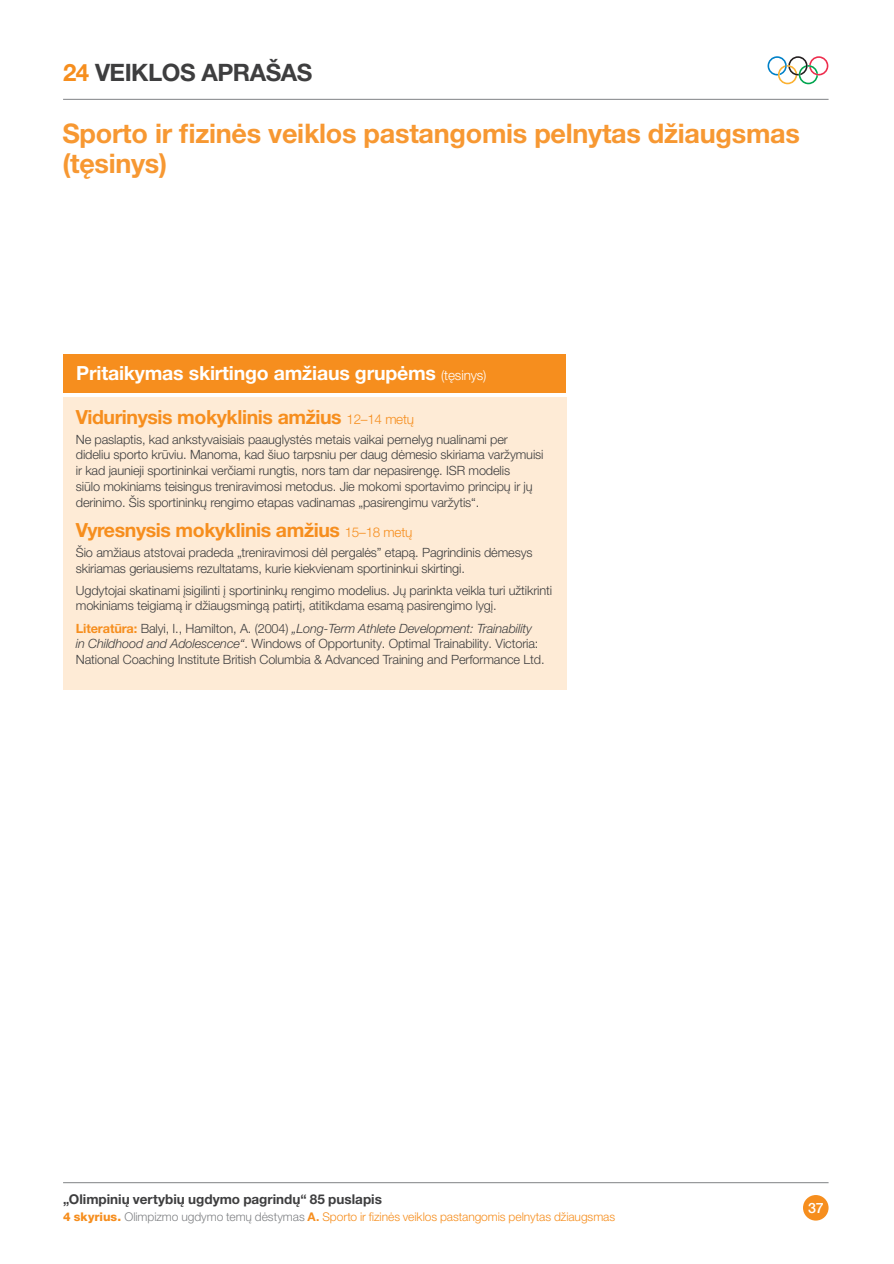
<style>
.page{position:relative;width:894px;height:1264px;background:#fff}
.page>*{position:absolute;margin:0;border:0;box-sizing:border-box;transform-origin:0 0}
.Activity_Sheet_Heade{font:700 27px/30px "Helvetica Neue LT Pro";letter-spacing:-.01em;color:#f79832}
.Activity_Sheet_Main{font:700 24px "Helvetica Neue LT Pro";letter-spacing:-.02em;color:#3e3e3f}
.Body_Subhead_Orange{font:700 19.5px "Helvetica Neue LT Pro";letter-spacing:-.02em;color:#f68e1e}
.Main_Subhead{font:700 19.5px "Helvetica Neue LT Pro";letter-spacing:-.01em;color:#fff}
.t1{font:500 14.25px "Helvetica Neue LT Pro";color:#fff}
.OVEP_Manual_Referenc{font:700 13.5px "Helvetica Neue LT Pro";color:#3e3e3f}
.Bodytext{font:300 12.75px/15.8px "Helvetica Neue LT Pro";letter-spacing:-.01em;color:#3e3e3f}
.Section_left{font:300 12px "Helvetica Neue LT Pro";letter-spacing:-.005em;color:#f68e1e}
.s1{color:#f68e1e}
.s2{font-weight:300;font-size:13.5px}
.s3{font-weight:700;color:#f68e1e}
.s4{font-style:italic}
.s5{font-weight:800}
.s6{color:#808285}
.s7{font-weight:700}
</style>
<div class="page">
<div style="left:803px;top:1195px;width:25px;height:25px;background:#f68e1e;border-radius:50%"></div>
<svg style="left:767px;top:56px;width:61px;height:28px"></svg>
<hr style="left:63px;top:99px;width:765px;height:1px;background:#808285">
<hr style="left:63px;top:1182px;width:765px;height:1px;background:#808285">
<div style="left:64px;top:354px;width:502px;height:39px;background:#f68e1e"></div>
<div style="left:63px;top:397px;width:503px;height:293px;background:#feebd6"></div>
<p class="Activity_Sheet_Main" style="left:63px;top:57px;width:251px"><span class="s1">24</span> VEIKLOS APRAŠAS</p>
<p class="Activity_Sheet_Heade" style="left:62px;top:117px;width:739px">Sporto ir fizinės veiklos pastangomis pelnytas džiaugsmas (tęsinys)</p>
<p class="Main_Subhead" style="left:76px;top:360px;width:412px">Pritaikymas skirtingo amžiaus grupėms <span class="s2">(tęsinys)</span></p>
<p class="Body_Subhead_Orange" style="left:76px;top:404px;width:340px">Vidurinysis mokyklinis amžius <span class="s2">12–14 metų</span></p>
<p class="Bodytext" style="left:76px;top:431px;width:469px">Ne paslaptis, kad ankstyvaisiais paauglystės metais vaikai pernelyg nualinami per dideliu sporto krūviu. Manoma, kad šiuo tarpsniu per daug dėmesio skiriama varžymuisi ir kad jaunieji sportininkai verčiami rungtis, nors tam dar nepasirengę. ISR modelis<br>siūlo mokiniams teisingus treniravimosi metodus. Jie mokomi sportavimo principų ir jų derinimo. Šis sportininkų rengimo etapas vadinamas „pasirengimu varžytis“.</p>
<p class="Body_Subhead_Orange" style="left:76px;top:517px;width:338px">Vyresnysis mokyklinis amžius <span class="s2">15–18 metų</span></p>
<p class="Bodytext" style="left:76px;top:544px;width:458px">Šio amžiaus atstovai pradeda „treniravimosi dėl pergalės” etapą. Pagrindinis dėmesys skiriamas geriausiems rezultatams, kurie kiekvienam sportininkui skirtingi.</p>
<p class="Bodytext" style="left:76px;top:582px;width:478px">Ugdytojai skatinami įsigilinti į sportininkų rengimo modelius. Jų parinkta veikla turi užtikrinti mokiniams teigiamą ir džiaugsmingą patirtį, atitikdama esamą pasirengimo lygį.</p>
<p class="Bodytext" style="left:76px;top:620px;width:470px"><span class="s3">Literatūra:</span> Balyi, I., Hamilton, A. (2004) <span class="s4">„Long-Term Athlete Development: Trainability<br>in Childhood and Adolescence“</span>. Windows of Opportunity. Optimal Trainability. Victoria:<br>National Coaching Institute British Columbia &amp; Advanced Training and Performance Ltd.</p>
<p class="OVEP_Manual_Referenc" style="left:63px;top:1191px;width:320px">„Olimpinių vertybių ugdymo pagrindų“ 85 puslapis</p>
<p class="Section_left" style="left:63px;top:1209px;width:554px"><span class="s5">4 skyrius.</span> <span class="s6">Olimpizmo ugdymo temų dėstymas</span> <span class="s7">A.</span> Sporto ir fizinės veiklos pastangomis pelnytas džiaugsmas</p>
<p class="t1" style="left:808px;top:1199px;width:17px">37</p>
</div>
